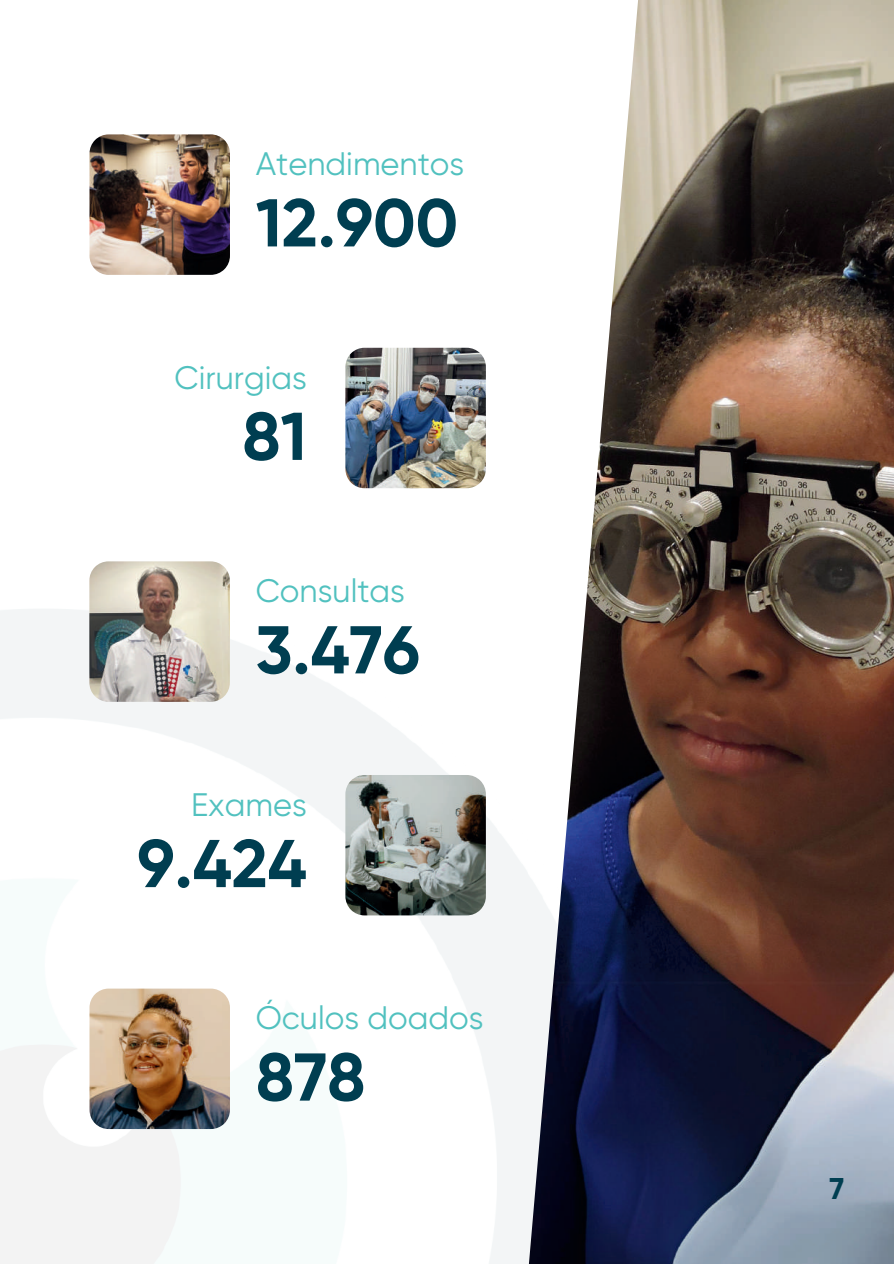
<style>
.page{position:relative;width:894px;height:1264px;background:#fff}
.page>*{position:absolute;margin:0;border:0;box-sizing:border-box;transform-origin:0 0}
.t1{font:67.35px "Anonymous";color:#003e51}
.t2{font:32.55px "Anonymous";color:#51c1bf}
.t3{font:30px "Anonymous";color:#003e51}
</style>
<div class="page">
<img style="left:0;top:609px;width:524px;height:654px">
<img style="left:89px;top:134px;width:141px;height:141px">
<img style="left:345px;top:348px;width:140px;height:140px">
<img style="left:89px;top:561px;width:141px;height:140px">
<img style="left:345px;top:775px;width:140px;height:140px">
<img style="left:89px;top:988px;width:141px;height:140px">
<img style="left:524px;top:0;width:369px;height:1263px">
<p class="t2" style="left:256px;top:145px;width:210px">Atendimentos</p>
<h1 class="t1" style="left:256px;top:192px;width:204px">12.900</h1>
<p class="t2" style="left:174px;top:359px;width:134px">Cirurgias</p>
<h1 class="t1" style="left:242px;top:406px;width:66px">81</h1>
<p class="t2" style="left:255px;top:572px;width:151px">Consultas</p>
<h1 class="t1" style="left:255px;top:619px;width:166px">3.476</h1>
<p class="t2" style="left:191px;top:786px;width:117px">Exames</p>
<h1 class="t1" style="left:137px;top:833px;width:171px">9.424</h1>
<p class="t2" style="left:256px;top:999px;width:229px">Óculos doados</p>
<h1 class="t1" style="left:256px;top:1046px;width:111px">878</h1>
<p class="t3" style="left:829px;top:1174px;width:16px">7</p>
</div>
